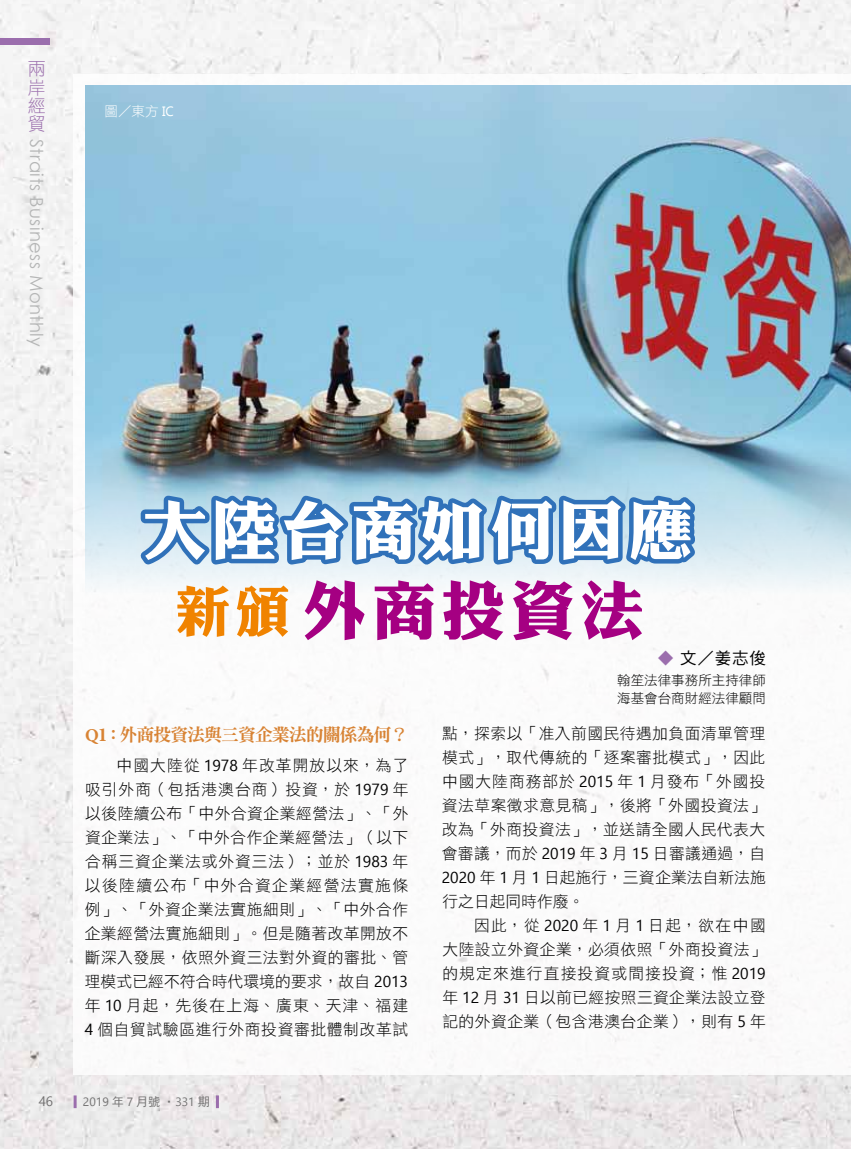
<style>
.page{position:relative;width:851px;height:1149px;background:#fff}
.page>*{position:absolute;margin:0;border:0;box-sizing:border-box;transform-origin:0 0}
.t1{font:63px/80.1px "DF Li King Hei XB WIN BF";letter-spacing:.1em;color:#fff;text-align:center}
.t2{font:18px "Century Gothic";letter-spacing:.025em;color:#b5b6b6}
.t3{font:18px "DF Ming Std W9";letter-spacing:-.06em;color:#d88334}
.t4{font:18px/18.5px "DF Hei Std W3";color:#9b6ead;text-align:justify}
.t5{font:16.5px "DF Hei Std W5";color:#000}
.t6{font:15.75px/24px "DF Hei Std W3";letter-spacing:.03em;color:#000;text-align:justify}
.t7{font:13.5px/18px "DF Hei Std W3";color:#000}
.t8{font:13.5px "DF Hei Std W3";color:#fff}
.t9{font:13.5px "Ebrima";color:#727171}
.t10{font:12px "Nirmala UI";color:#727171}
.s1{font-family:"Ebrima"}
.s2{font-size:54px;color:#f08300}
.s3{color:#a50082}
.s4{font-family:"Minion Pro";font-weight:700}
.s5{font-family:"Minion Pro";font-weight:700;font-size:19.8px}
.s6{font-family:"DF Ming Std W7"}
.s7{color:#9b6ead}
.s8{font-family:"DF Hei Std W5"}
</style>
<div class="page">
<img style="left:0;top:0;width:850px;height:1148px">
<div style="left:74px;top:74px;width:776px;height:1000px;background:#fff"></div>
<div style="left:0;top:38px;width:50px;height:7px;background:#9b6ead"></div>
<svg style="left:74px;top:1095px;width:3px;height:12px"></svg>
<svg style="left:216px;top:1095px;width:3px;height:12px"></svg>
<img style="left:85px;top:85px;width:765px;height:564px">
<svg style="left:132px;top:470px;width:571px;height:105px;background:#76a5cf"></svg>
<p class="t4" style="left:28px;top:59px;width:19px">兩岸經貿</p>
<p class="t2" style="left:49px;top:139px;width:209px;rotate:90deg">Straits Business Monthly</p>
<p class="t8" style="left:105px;top:103px;width:71px">圖／東方 <span class="s1">IC</span></p>
<h1 class="t1" style="left:144px;top:490px;width:550px">大陸台商如何因應<span class="s2">新頒</span><span class="s3">外商投資法</span></h1>
<p class="t3" style="left:85px;top:724px;width:325px"><span class="s4">Q</span><span class="s5">1</span><span class="s6">：</span>外商投資法與三資企業法的關係為何<span class="s6">？</span></p>
<p class="t6" style="left:85px;top:752px;width:325px;text-indent:32px">中國大陸從 <span class="s1">1978</span> 年改革開放以來，為了吸引外商（包括港澳台商）投資，於 <span class="s1">1979</span> 年以後陸續公布「中外合資企業經營法」、「外資企業法」、「中外合作企業經營法」（以下合稱三資企業法或外資三法）；並於 <span class="s1">1983</span> 年以後陸續公布「中外合資企業經營法實施條例」、「外資企業法實施細則」、「中外合作企業經營法實施細則」。但是隨著改革開放不斷深入發展，依照外資三法對外資的審批、管理模式已經不符合時代環境的要求，故自 <span class="s1">2013</span>年 <span class="s1">10</span> 月起，先後在上海、廣東、天津、福建<span class="s1">4</span> 個自貿試驗區進行外商投資審批體制改革試</p>
<p class="t5" style="left:657px;top:648px;width:110px"><span class="s7">◆</span> 文／姜志俊</p>
<p class="t7" style="left:617px;top:670px;width:150px">翰笙法律事務所主持律師海基會台商財經法律顧問</p>
<p class="t6" style="left:441px;top:721px;width:325px">點，探索以「准入前國民待遇加負面清單管理模式」，取代傳統的「逐案審批模式」，因此中國大陸商務部於 <span class="s1">2015</span> 年 <span class="s1">1</span> 月發布「外國投資法草案徵求意見稿」，後將「外國投資法」改為「外商投資法」，並送請全國人民代表大會審議，而於 <span class="s1">2019</span> 年 <span class="s1">3</span> 月 <span class="s1">15</span> 日審議通過，自<span class="s1">2020</span> 年 <span class="s1">1</span> 月 <span class="s1">1</span> 日起施行，三資企業法自新法施行之日起同時作廢。</p>
<p class="t6" style="left:442px;top:913px;width:325px;text-indent:32px">因此，從 <span class="s1">2020</span> 年 <span class="s1">1</span> 月 <span class="s1">1</span> 日起，欲在中國大陸設立外資企業，必須依照「外商投資法」的規定來進行直接投資或間接投資；惟 <span class="s1">2019</span>年 <span class="s1">12</span> 月 <span class="s1">31</span> 日以前已經按照三資企業法設立登記的外資企業（包含港澳台企業），則有 <span class="s1">5</span> 年</p>
<p class="t9" style="left:39px;top:1091px;width:16px">46</p>
<p class="t10" style="left:83px;top:1091px;width:128px">2019 <span class="s8">年</span> 7 <span class="s8">月號 ‧</span>331 <span class="s8">期</span></p>
</div>
